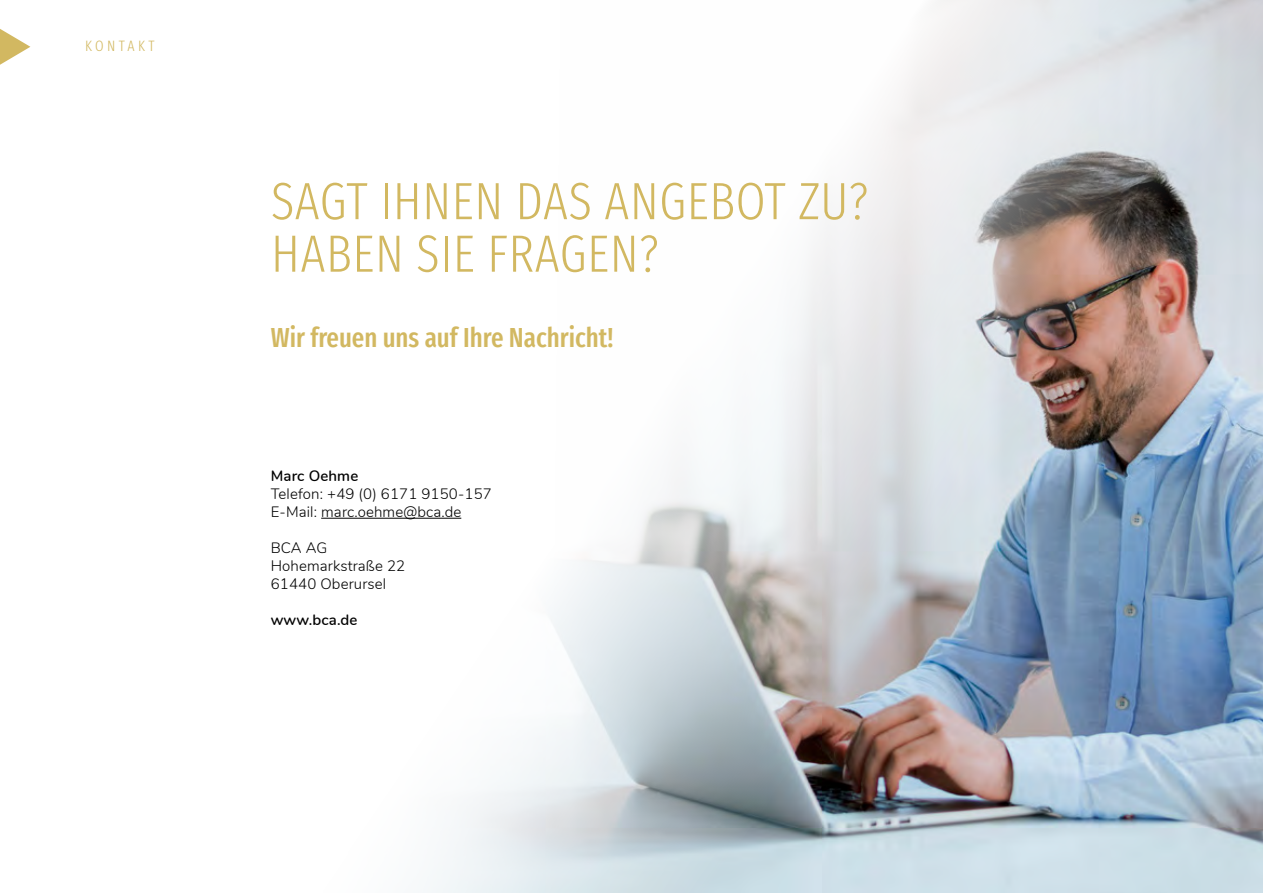
<style>
.page{position:relative;width:1263px;height:893px;background:#fff}
.page>*{position:absolute;margin:0;border:0;box-sizing:border-box;transform-origin:0 0}
.t1{font:300 extra-condensed 52.5px/52.5px "Fira Sans";letter-spacing:.01em;color:#d2b861}
.t2{font:500 extra-condensed 27px "Fira Sans";color:#d2b861}
.t3{font:300 15px/18px "Nunito";letter-spacing:.01em;color:#000}
.t4{font:600 15px "Nunito";letter-spacing:.01em;color:#000}
.t5{font:300 extra-condensed 15px "Fira Sans";letter-spacing:.225em;color:#d2b861}
</style>
<div class="page">
<svg style="left:0;top:29px;width:30px;height:36px"></svg>
<img style="left:321px;top:0;width:942px;height:893px">
<hr style="left:321px;top:518px;width:140px;height:1px;background:#000">
<p class="t5" style="left:85px;top:36px;width:71px">KONTAKT</p>
<h1 class="t1" style="left:271px;top:174px;width:599px">SAGT IHNEN DAS ANGEBOT ZU?<br>HABEN SIE FRAGEN?</h1>
<h2 class="t2" style="left:271px;top:316px;width:344px">Wir freuen uns auf Ihre Nachricht!</h2>
<p class="t4" style="left:271px;top:465px;width:89px">Marc Oehme</p>
<p class="t3" style="left:271px;top:484px;width:223px">Telefon: +49 (0) 6171 9150-157<br>E-Mail: marc.oehme@bca.de</p>
<p class="t3" style="left:271px;top:538px;width:136px">BCA AG<br>Hohemarkstraße 22<br>61440 Oberursel</p>
<p class="t4" style="left:271px;top:609px;width:88px">www.bca.de</p>
</div>
